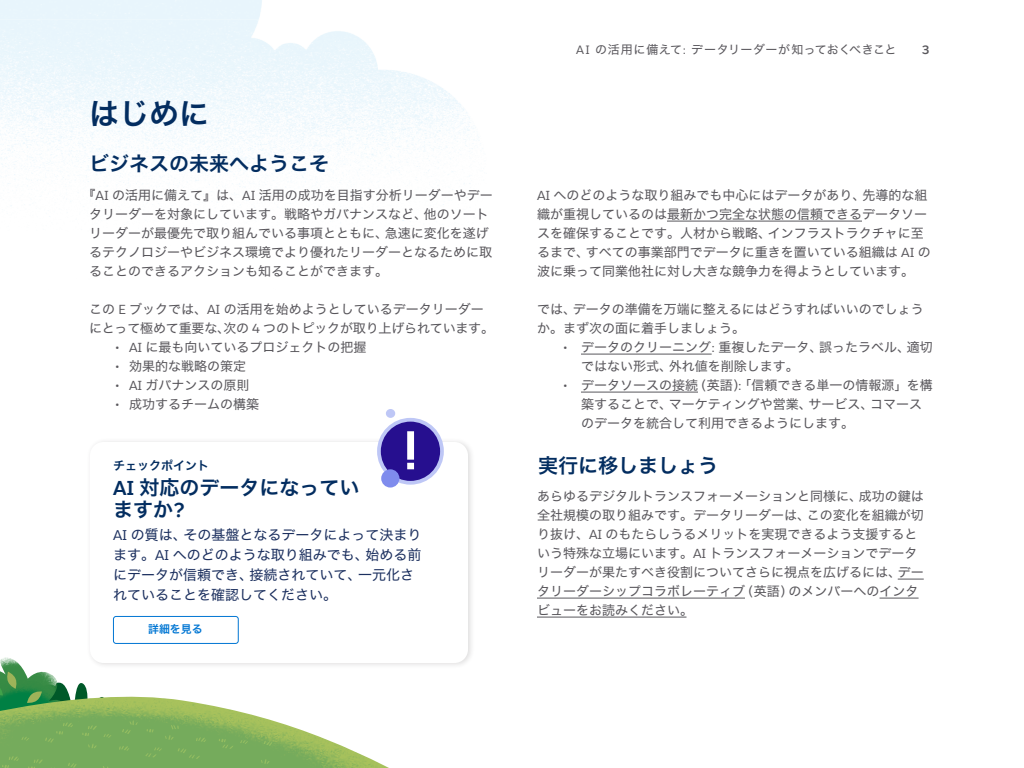
<style>
.page{position:relative;width:1024px;height:768px;background:#fff}
.page>*{position:absolute;margin:0;border:0;box-sizing:border-box;transform-origin:0 0}
.t1{font:30px "Hira Kaku Std W6";color:#032d60}
.t2{font:20px/22px "Hira Kaku Std W6";color:#032d60}
.t3{font:14px/20px "Hira Kaku Std W4";color:#1c305f}
.t4{font:13px/19px "Hira Kaku Std W4";color:#59575c}
.t5{font:12px "Hira Kaku Std W4";letter-spacing:.04em;color:#59575c}
.t6{font:12px "Hira Kaku Std W6";color:#032d60}
.t7{font:700 12px "Salesforce Sans";color:#59575c}
.t8{font:10.9px "Hira Kaku Std W6";color:#0176d3}
.s1{font-family:"Salesforce Sans"}
.s2{font-family:"Salesforce Sans";font-weight:700}
</style>
<div class="page">
<img style="left:0;top:0;width:474px;height:221px">
<img style="left:0;top:658px;width:24px;height:12px">
<img style="left:138px;top:697px;width:94px;height:13px">
<img style="left:349px;top:749px;width:40px;height:19px">
<img style="left:138px;top:710px;width:211px;height:58px">
<svg style="left:260px;top:759px;width:10px;height:5px"></svg>
<svg style="left:146px;top:729px;width:8px;height:4px"></svg>
<svg style="left:178px;top:748px;width:23px;height:11px"></svg>
<svg style="left:196px;top:737px;width:11px;height:5px"></svg>
<svg style="left:165px;top:735px;width:9px;height:5px"></svg>
<svg style="left:170px;top:725px;width:9px;height:4px"></svg>
<svg style="left:145px;top:747px;width:18px;height:10px"></svg>
<svg style="left:264px;top:741px;width:9px;height:5px"></svg>
<svg style="left:240px;top:740px;width:9px;height:4px"></svg>
<svg style="left:219px;top:739px;width:15px;height:10px"></svg>
<svg style="left:0;top:670px;width:138px;height:98px;background:#84b471"></svg>
<hr style="left:667px;top:221px;width:195px;height:1px;background:#59575c">
<hr style="left:581px;top:354px;width:131px;height:1px;background:#59575c">
<hr style="left:581px;top:392px;width:117px;height:1px;background:#59575c">
<svg style="left:898px;top:579px;width:26px;height:1px"></svg>
<hr style="left:537px;top:598px;width:208px;height:1px;background:#59575c">
<hr style="left:880px;top:598px;width:39px;height:1px;background:#59575c">
<hr style="left:537px;top:617px;width:149px;height:1px;background:#59575c">
<div style="left:86px;top:437px;width:390px;height:232px;background:#231f20;opacity:.15"></div>
<div style="left:90px;top:442px;width:378px;height:221px;background:#fff;border-radius:13px"></div>
<div style="left:379px;top:420px;width:63px;height:63px;background:#260f8f;border-radius:50%"></div>
<div style="left:377px;top:418px;width:67px;height:67px;border:4px solid #bec7f6;border-radius:50%"></div>
<svg style="left:407px;top:431px;width:7px;height:38px"></svg>
<div style="left:381px;top:469px;width:18px;height:19px;background:#7f8ced;border-radius:50%"></div>
<div style="left:386px;top:409px;width:9px;height:9px;background:#bec7f6;border-radius:50%"></div>
<div style="left:113px;top:616px;width:126px;height:28px;border:1px solid #0176d3;border-radius:3px"></div>
<p class="t1" style="left:89px;top:91px;width:121px">はじめに</p>
<p class="t2" style="left:89px;top:153px;width:241px">ビジネスの未来へようこそ</p>
<p class="t4" style="left:89px;top:186px;width:405px;text-indent:-6px">『<span class="s1">AI</span> の活用に備えて』は、<span class="s1">AI</span> 活用の成功を目指す分析リーダーやデータリーダーを対象にしています。戦略やガバナンスなど、他のソートリーダーが最優先で取り組んでいる事項とともに、急速に変化を遂げるテクノロジーやビジネス環境でより優れたリーダーとなるために取ることのできるアクションも知ることができます。</p>
<p class="t4" style="left:89px;top:300px;width:407px">この <span class="s1">E</span> ブックでは、<span class="s1">AI</span> の活用を始めようとしているデータリーダーにとって極めて重要な、次の <span class="s1">4</span> つのトピックが取り上げられています。</p>
<p class="t4" style="left:115px;top:338px;width:253px"><span class="s1">• AI</span> に最も向いているプロジェクトの把握</p>
<p class="t4" style="left:115px;top:357px;width:132px"><span class="s1">•</span> 効果的な戦略の策定</p>
<p class="t4" style="left:115px;top:376px;width:136px"><span class="s1">• AI</span> ガバナンスの原則</p>
<p class="t4" style="left:115px;top:395px;width:145px"><span class="s1">•</span> 成功するチームの構築</p>
<p class="t6" style="left:113px;top:456px;width:97px">チェックポイント</p>
<p class="t2" style="left:113px;top:477px;width:248px"><span class="s2">AI</span> 対応のデータになっていますか<span class="s2">?</span></p>
<p class="t3" style="left:113px;top:525px;width:310px"><span class="s1">AI</span> の質は、その基盤となるデータによって決まります。<span class="s1">AI</span> へのどのような取り組みでも、始める前にデータが信頼でき、接続されていて、一元化されていることを確認してください。</p>
<p class="t8" style="left:148px;top:621px;width:56px">詳細を見る</p>
<p class="t5" style="left:576px;top:40px;width:322px"><span class="s1">AI</span> の活用に備えて<span class="s1">:</span> データリーダーが知っておくべきこと</p>
<p class="t7" style="left:922px;top:42px;width:9px">3</p>
<p class="t4" style="left:537px;top:186px;width:395px"><span class="s1">AI</span> へのどのような取り組みでも中心にはデータがあり、先導的な組織が重視しているのは最新かつ完全な状態の信頼できるデータソースを確保することです。人材から戦略、インフラストラクチャに至るまで、すべての事業部門でデータに重きを置いている組織は <span class="s1">AI</span> の波に乗って同業他社に対し大きな競争力を得ようとしています。</p>
<p class="t4" style="left:537px;top:300px;width:388px">では、データの準備を万端に整えるにはどうすればいいのでしょうか。まず次の面に着手しましょう。</p>
<p class="t4" style="left:581px;top:338px;width:353px;text-indent:-18px"><span class="s1">•</span> データのクリーニング<span class="s1">:</span> 重複したデータ、誤ったラベル、適切ではない形式、外れ値を削除します。</p>
<p class="t4" style="left:581px;top:376px;width:353px;text-indent:-18px"><span class="s1">•</span> データソースの接続 <span class="s1">(</span>英語<span class="s1">):</span> 「信頼できる単一の情報源」を構築することで、マーケティングや営業、サービス、コマースのデータを統合して利用できるようにします。</p>
<p class="t2" style="left:538px;top:455px;width:181px">実行に移しましょう</p>
<p class="t4" style="left:537px;top:487px;width:388px">あらゆるデジタルトランスフォーメーションと同様に、成功の鍵は全社規模の取り組みです。データリーダーは、この変化を組織が切り抜け、<span class="s1">AI</span> のもたらしうるメリットを実現できるよう支援するという特殊な立場にいます。<span class="s1">AI</span> トランスフォーメーションでデータリーダーが果たすべき役割についてさらに視点を広げるには、データリーダーシップコラボレーティブ <span class="s1">(</span>英語<span class="s1">)</span> のメンバーへのインタビューをお読みください。</p>
</div>
